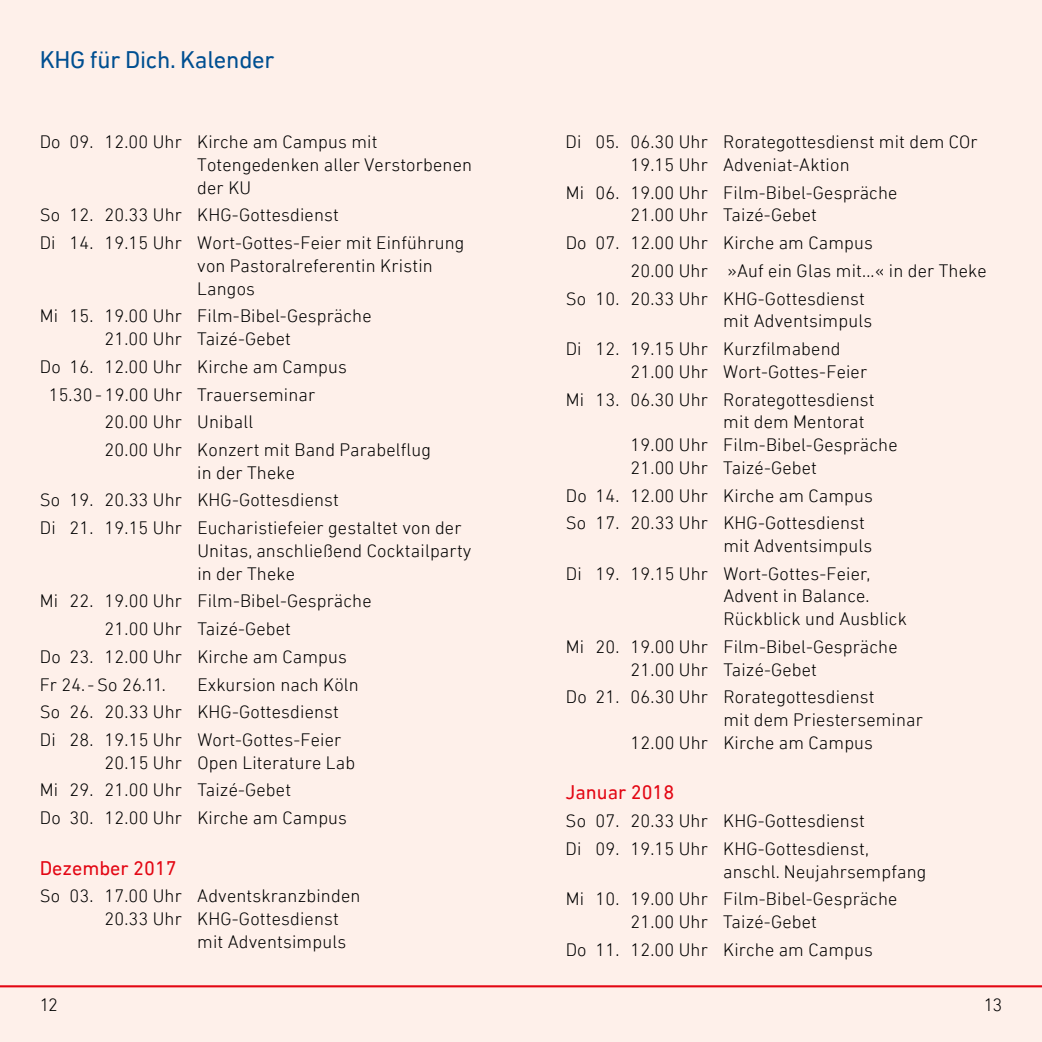
<style>
.page{position:relative;width:1042px;height:1042px;background:#fef0ea}
.page>*{position:absolute;margin:0;border:0;box-sizing:border-box;transform-origin:0 0}
.t1{font:24.5px "DIN Next LT Pro";letter-spacing:-.01em;color:#004f91}
.t2{font:20.12px "DIN Next LT Pro";color:#e30613}
.t3{font:300 18.38px/27.7px "DIN Next LT Pro";letter-spacing:.01em;color:#000}
</style>
<div class="page">
<hr style="left:0;top:985px;width:1042px;height:2px;background:#e30613">
<h1 class="t1" style="left:40px;top:46px;width:236px">KHG für Dich. Kalender</h1>
<p class="t3" style="left:197px;top:130px;width:276px;line-height:22.8px;text-indent:-158px">Do 09. 12.00 Uhr Kirche am Campus mit<br>Totengedenken aller Verstorbenen der KU</p>
<p class="t3" style="left:40px;top:201px;width:426px">So 12. 20.33 Uhr KHG-Gottesdienst<br>Di 14. 19.15 Uhr Wort-Gottes-Feier mit Einführung</p>
<p class="t3" style="left:197px;top:254px;width:237px;line-height:22.8px">von Pastoralreferentin Kristin<br>Langos</p>
<p class="t3" style="left:105px;top:305px;width:268px;line-height:22.8px;text-indent:-65px">Mi 15. 19.00 Uhr Film-Bibel-Gespräche<br>21.00 Uhr Taizé-Gebet</p>
<p class="t3" style="left:40px;top:353px;width:309px">Do 16. 12.00 Uhr Kirche am Campus</p>
<p class="t3" style="left:49px;top:380px;width:268px">15.30 - 19.00 Uhr Trauerseminar</p>
<p class="t3" style="left:105px;top:408px;width:150px">20.00 Uhr Uniball</p>
<p class="t3" style="left:105px;top:436px;width:328px">20.00 Uhr Konzert mit Band Parabelflug</p>
<p class="t3" style="left:40px;top:458px;width:423px;text-indent:157px">in der Theke<br>So 19. 20.33 Uhr KHG-Gottesdienst<br>Di 21. 19.15 Uhr Eucharistiefeier gestaltet von der</p>
<p class="t3" style="left:197px;top:539px;width:276px;line-height:22.8px">Unitas, anschließend Cocktailparty in der Theke</p>
<p class="t3" style="left:40px;top:587px;width:333px">Mi 22. 19.00 Uhr Film-Bibel-Gespräche</p>
<p class="t3" style="left:105px;top:615px;width:188px">21.00 Uhr Taizé-Gebet</p>
<p class="t3" style="left:40px;top:642px;width:309px">Do 23. 12.00 Uhr Kirche am Campus</p>
<p class="t3" style="left:40px;top:670px;width:128px">Fr 24.-So 26.11.</p>
<p class="t3" style="left:40px;top:670px;width:321px;text-indent:157px">Exkursion nach Köln<br>So 26. 20.33 Uhr KHG-Gottesdienst<br>Di 28. 19.15 Uhr Wort-Gottes-Feier</p>
<p class="t3" style="left:40px;top:748px;width:317px;text-indent:65px">20.15 Uhr Open Literature Lab<br>Mi 29. 21.00 Uhr Taizé-Gebet<br>Do 30. 12.00 Uhr Kirche am Campus</p>
<p class="t2" style="left:40px;top:856px;width:139px">Dezember 2017</p>
<p class="t3" style="left:40px;top:882px;width:322px">So 03. 17.00 Uhr Adventskranzbinden</p>
<p class="t3" style="left:104px;top:905px;width:236px">20.33 Uhr KHG-Gottesdienst</p>
<p class="t3" style="left:197px;top:927px;width:150px">mit Adventsimpuls</p>
<p class="t3" style="left:630px;top:130px;width:349px;line-height:22.8px;text-indent:-65px">Di 05. 06.30 Uhr Rorategottesdienst mit dem COr<br>19.15 Uhr Adveniat-Aktion</p>
<p class="t3" style="left:630px;top:181px;width:268px;line-height:22.8px;text-indent:-65px">Mi 06. 19.00 Uhr Film-Bibel-Gespräche<br>21.00 Uhr Taizé-Gebet</p>
<p class="t3" style="left:566px;top:229px;width:309px">Do 07. 12.00 Uhr Kirche am Campus</p>
<p class="t3" style="left:630px;top:257px;width:358px">20.00 Uhr »Auf ein Glas mit...« in der Theke</p>
<p class="t3" style="left:566px;top:284px;width:301px">So 10. 20.33 Uhr KHG-Gottesdienst</p>
<p class="t3" style="left:566px;top:307px;width:308px;text-indent:157px">mit Adventsimpuls<br>Di 12. 19.15 Uhr Kurzfilmabend</p>
<p class="t3" style="left:566px;top:357px;width:310px;text-indent:65px">21.00 Uhr Wort-Gottes-Feier<br>Mi 13. 06.30 Uhr Rorategottesdienst</p>
<p class="t3" style="left:630px;top:410px;width:268px;line-height:22.8px;text-indent:93px">mit dem Mentorat<br>19.00 Uhr Film-Bibel-Gespräche<br>21.00 Uhr Taizé-Gebet</p>
<p class="t3" style="left:566px;top:481px;width:309px">Do 14. 12.00 Uhr Kirche am Campus<br>So 17. 20.33 Uhr KHG-Gottesdienst</p>
<p class="t3" style="left:566px;top:532px;width:308px;text-align:right">mit Adventsimpuls<br>Di 19. 19.15 Uhr Wort-Gottes-Feier,</p>
<p class="t3" style="left:723px;top:585px;width:185px;line-height:22.8px">Advent in Balance.<br>Rückblick und Ausblick</p>
<p class="t3" style="left:630px;top:635px;width:268px;line-height:22.8px;text-indent:-65px">Mi 20. 19.00 Uhr Film-Bibel-Gespräche<br>21.00 Uhr Taizé-Gebet</p>
<p class="t3" style="left:566px;top:683px;width:310px">Do 21. 06.30 Uhr Rorategottesdienst</p>
<p class="t3" style="left:723px;top:706px;width:201px">mit dem Priesterseminar</p>
<p class="t3" style="left:630px;top:728px;width:244px">12.00 Uhr Kirche am Campus</p>
<p class="t2" style="left:566px;top:781px;width:110px">Januar 2018</p>
<p class="t3" style="left:566px;top:807px;width:305px">So 07. 20.33 Uhr KHG-Gottesdienst<br>Di 09. 19.15 Uhr KHG-Gottesdienst,</p>
<p class="t3" style="left:566px;top:857px;width:362px;text-indent:157px">anschl. Neujahrsempfang<br>Mi 10. 19.00 Uhr Film-Bibel-Gespräche</p>
<p class="t3" style="left:566px;top:908px;width:309px;text-align:center">21.00 Uhr Taizé-Gebet<br>Do 11. 12.00 Uhr Kirche am Campus</p>
<p class="t3" style="left:40px;top:991px;width:20px">12</p>
<p class="t3" style="left:984px;top:991px;width:20px">13</p>
</div>
